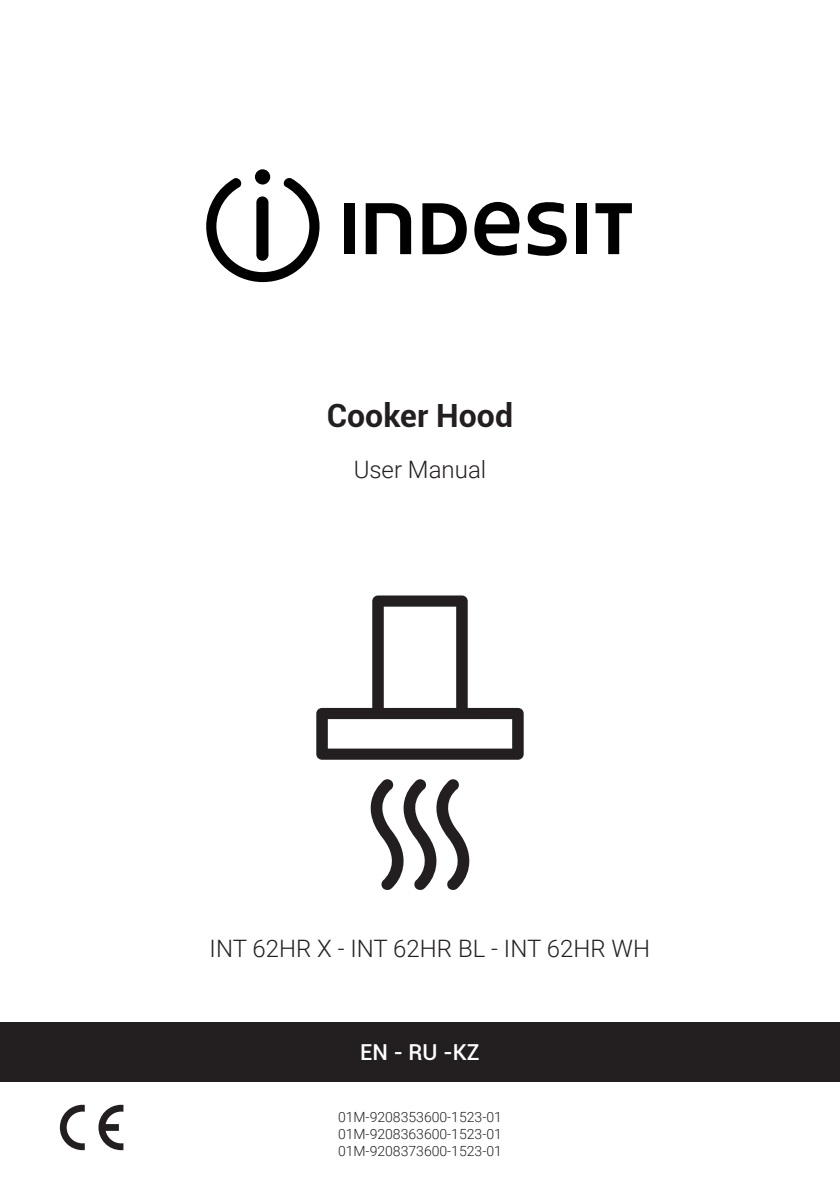
<style>
.page{position:relative;width:840px;height:1191px;background:#fff}
.page>*{position:absolute;margin:0;border:0;box-sizing:border-box;transform-origin:0 0}
.Ürün_Adı{font:700 32px "Roboto";color:#231f20}
.Model_Kodu{font:300 24px "Roboto";color:#231f20}
.Kullanma_Kılavuzu{font:300 24px "Roboto";color:#231f20}
.Dil_kodları{font:500 22px "Roboto";color:#fff}
.Kilavuz_takip_kodu{font:300 14px "Roboto";color:#231f20}
</style>
<div class="page">
<svg style="left:316px;top:595px;width:207px;height:164px"></svg>
<svg style="left:370px;top:779px;width:100px;height:111px"></svg>
<div style="left:0;top:1022px;width:839px;height:59px;background:#231f20"></div>
<svg style="left:60px;top:1104px;width:25px;height:46px"></svg>
<svg style="left:98px;top:1104px;width:25px;height:46px"></svg>
<div style="left:343px;top:203px;width:11px;height:51px;background:#000"></div>
<svg style="left:206px;top:169px;width:113px;height:113px"></svg>
<svg style="left:365px;top:203px;width:46px;height:51px"></svg>
<div style="left:256px;top:196px;width:12px;height:65px;background:#000;border-radius:6px"></div>
<div style="left:575px;top:203px;width:11px;height:51px;background:#000"></div>
<svg style="left:474px;top:201px;width:92px;height:55px"></svg>
<svg style="left:595px;top:203px;width:36px;height:51px"></svg>
<svg style="left:422px;top:203px;width:44px;height:51px"></svg>
<p class="Ürün_Adı" style="left:327px;top:393px;width:188px">Cooker Hood</p>
<p class="Kullanma_Kılavuzu" style="left:353px;top:452px;width:134px">User Manual</p>
<p class="Model_Kodu" style="left:209px;top:931px;width:441px">INT 62HR X - INT 62HR BL - INT 62HR WH</p>
<p class="Dil_kodları" style="left:360px;top:1036px;width:121px">EN - RU -KZ</p>
<p class="Kilavuz_takip_kodu" style="left:338px;top:1107px;width:165px">01M-9208353600-1523-01</p>
<p class="Kilavuz_takip_kodu" style="left:338px;top:1124px;width:165px">01M-9208363600-1523-01</p>
<p class="Kilavuz_takip_kodu" style="left:338px;top:1140px;width:165px">01M-9208373600-1523-01</p>
</div>
